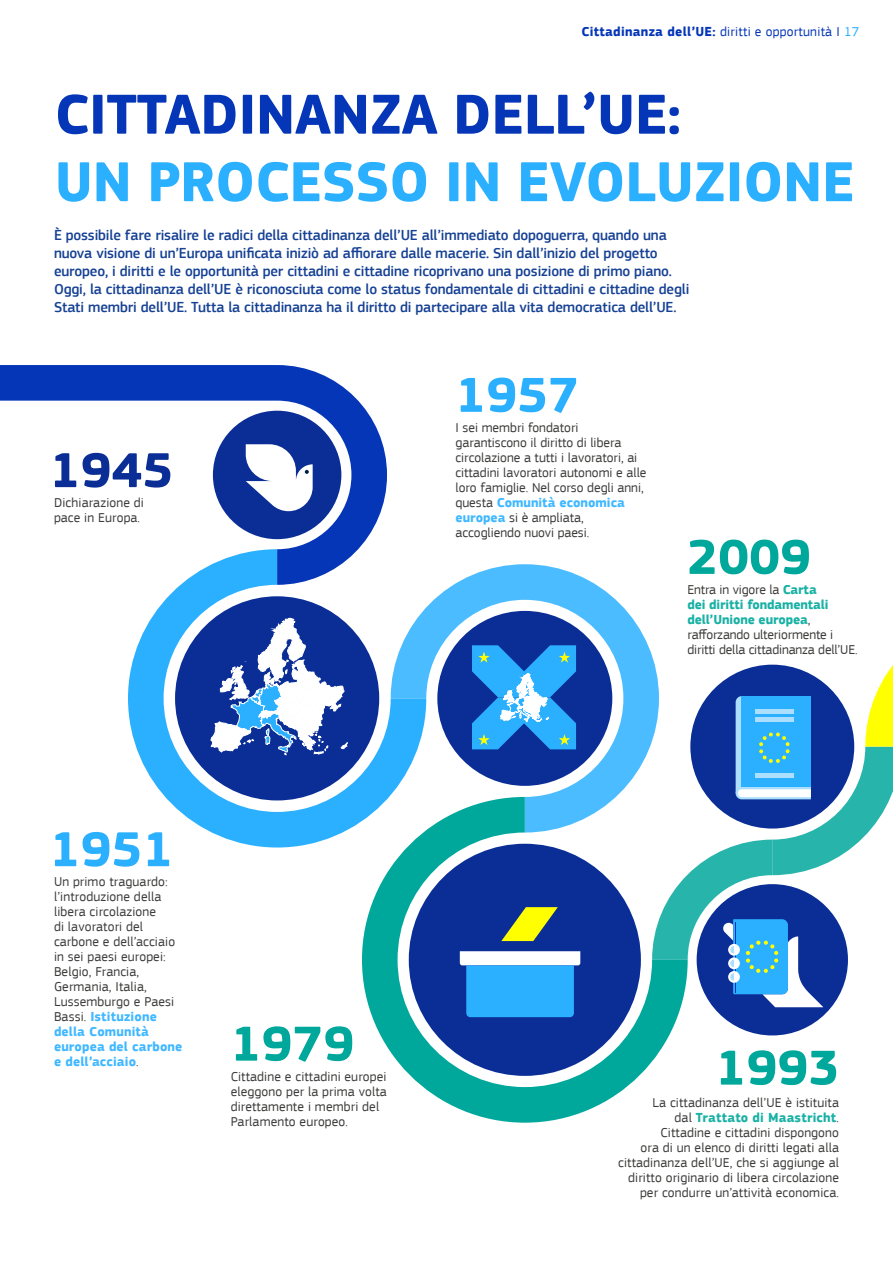
<style>
.page{position:relative;width:893px;height:1263px;background:#fff}
.page>*{position:absolute;margin:0;border:0;box-sizing:border-box;transform-origin:0 0}
.t1{font:700 58.5px "EC Square Sans Pro";letter-spacing:-.005em;color:#2bb0ff}
.t2{font:700 58.5px "EC Square Sans Pro";letter-spacing:-.005em;color:#0536b8}
.t3{font:700 51px "EC Square Sans Pro";letter-spacing:.01em;color:#00a89c}
.t4{font:700 51px "EC Square Sans Pro";letter-spacing:.01em;color:#2bb0ff}
.t5{font:700 51px "EC Square Sans Pro";color:#0a2e96}
.t6{font:500 15px/18px "EC Square Sans Pro";letter-spacing:-.01em;color:#164194}
.t7{font:13.5px/15px "EC Square Sans Pro";letter-spacing:.01em;color:#3c3c3b}
.t8{font:13.5px/15px "EC Square Sans Pro";letter-spacing:-.01em;color:#3c3c3b}
.t9{font:700 13.5px "EC Square Sans Pro";letter-spacing:.02em;color:#0536b8}
.s1{font-weight:400}
.s2{font-weight:400;color:#2bb0ff}
.s3{font-weight:700;color:#41b8ff}
.s4{font-weight:700;color:#1ab1a5}
</style>
<div class="page">
<svg style="left:128px;top:585px;width:263px;height:262px"></svg>
<svg style="left:391px;top:564px;width:261px;height:233px"></svg>
<svg style="left:362px;top:797px;width:319px;height:326px"></svg>
<svg style="left:0;top:365px;width:387px;height:220px"></svg>
<div style="left:175px;top:596px;width:204px;height:204px;background:#0a2e96;border-radius:50%"></div>
<div style="left:437px;top:611px;width:175px;height:175px;background:#0a2e96;border-radius:50%"></div>
<div style="left:409px;top:844px;width:232px;height:232px;background:#0a2e96;border-radius:50%"></div>
<div style="left:697px;top:884px;width:151px;height:151px;background:#0a2e96;border-radius:50%"></div>
<div style="left:213px;top:411px;width:128px;height:128px;background:#0a2e96;border-radius:50%"></div>
<svg style="left:246px;top:444px;width:67px;height:67px"></svg>
<svg style="left:460px;top:951px;width:120px;height:66px;background:#54b5f5"></svg>
<svg style="left:501px;top:907px;width:57px;height:34px"></svg>
<svg style="left:652px;top:656px;width:241px;height:351px"></svg>
<svg style="left:210px;top:617px;width:138px;height:139px"></svg>
<svg style="left:472px;top:645px;width:104px;height:104px"></svg>
<p class="t9" style="left:581px;top:23px;width:279px">Cittadinanza dell’UE: <span class="s1">diritti e opportunità I</span> <span class="s2">17</span></p>
<h1 class="t2" style="left:55px;top:79px;width:628px">CITTADINANZA DELL’UE:</h1>
<h1 class="t1" style="left:55px;top:147px;width:802px">UN PROCESSO IN EVOLUZIONE</h1>
<p class="t6" style="left:54px;top:227px;width:637px">È possibile fare risalire le radici della cittadinanza dell’UE all’immediato dopoguerra, quando una nuova visione di un’Europa unificata iniziò ad affiorare dalle macerie. Sin dall’inizio del progetto europeo, i diritti e le opportunità per cittadini e cittadine ricoprivano una posizione di primo piano.<br>Oggi, la cittadinanza dell’UE è riconosciuta come lo status fondamentale di cittadini e cittadine degli Stati membri dell’UE. Tutta la cittadinanza ha il diritto di partecipare alla vita democratica dell’UE.</p>
<h2 class="t5" style="left:50px;top:440px;width:125px">1945</h2>
<p class="t7" style="left:54px;top:495px;width:91px">Dichiarazione di pace in Europa.</p>
<h2 class="t4" style="left:455px;top:364px;width:125px">1957</h2>
<p class="t7" style="left:455px;top:420px;width:192px">I sei membri fondatori garantiscono il diritto di libera circolazione a tutti i lavoratori, ai cittadini lavoratori autonomi e alle loro famiglie. Nel corso degli anni, questa <span class="s3">Comunità economica europea</span> si è ampliata, accogliendo nuovi paesi.</p>
<h2 class="t3" style="left:687px;top:526px;width:125px">2009</h2>
<p class="t8" style="left:687px;top:582px;width:172px">Entra in vigore la <span class="s4">Carta<br>dei diritti fondamentali dell’Unione europea</span>, rafforzando ulteriormente i diritti della cittadinanza dell’UE.</p>
<h2 class="t4" style="left:50px;top:819px;width:125px">1951</h2>
<p class="t7" style="left:54px;top:874px;width:130px">Un primo traguardo: l’introduzione della libera circolazione<br>di lavoratori del carbone e dell’acciaio in sei paesi europei:<br>Belgio, Francia,<br>Germania, Italia,<br>Lussemburgo e Paesi<br>Bassi. <span class="s3">Istituzione della Comunità europea del carbone e dell’acciaio</span>.</p>
<h2 class="t3" style="left:231px;top:1013px;width:125px">1979</h2>
<p class="t7" style="left:231px;top:1069px;width:158px">Cittadine e cittadini europei eleggono per la prima volta direttamente i membri del<br>Parlamento europeo.</p>
<h2 class="t3" style="left:716px;top:1037px;width:125px">1993</h2>
<p class="t7" style="left:618px;top:1095px;width:222px;text-align:right">La cittadinanza dell’UE è istituita<br>dal <span class="s4">Trattato di Maastricht</span>.<br>Cittadine e cittadini dispongono<br>ora di un elenco di diritti legati alla cittadinanza dell’UE, che si aggiunge al diritto originario di libera circolazione per condurre un’attività economica.</p>
</div>
